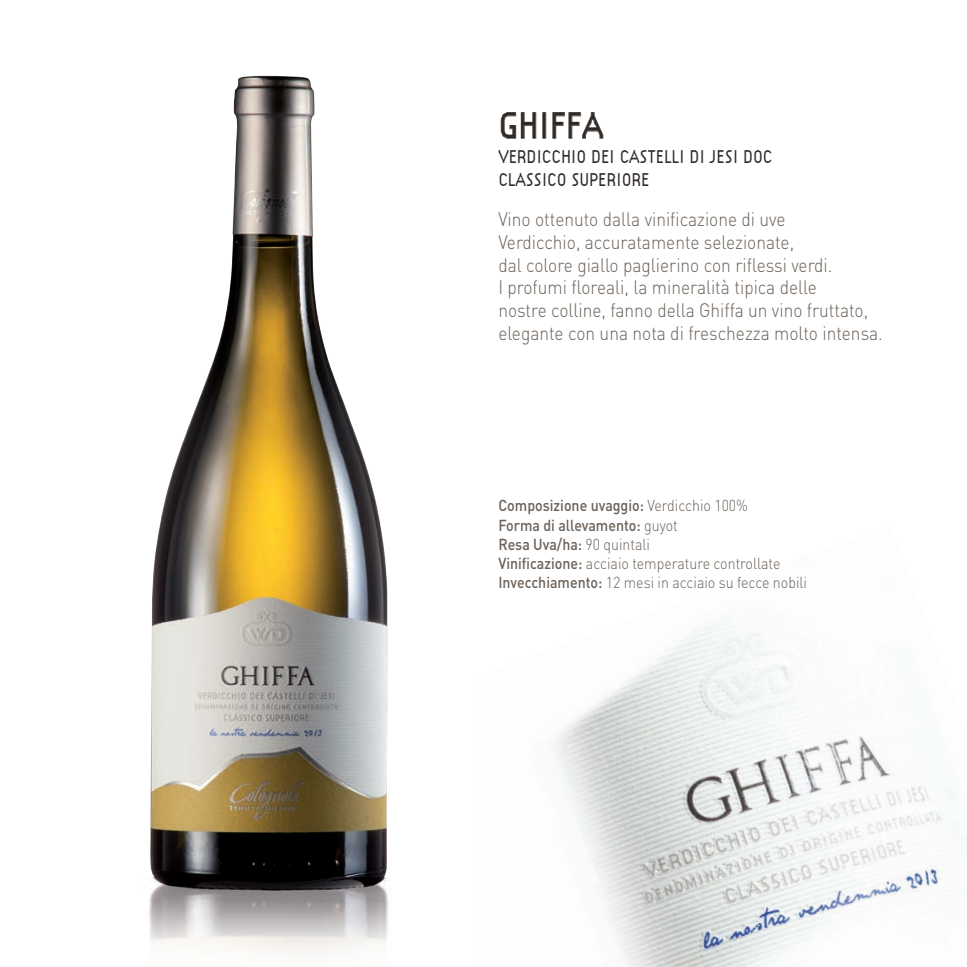
<style>
.page{position:relative;width:967px;height:967px;background:#fff}
.page>*{position:absolute;margin:0;border:0;box-sizing:border-box;transform-origin:0 0}
.t1{font:300 38.5px "Citizen";letter-spacing:-.01em;color:#2e2926;scale:.9 1}
.t2{font:300 19.25px/22.8px "DIN";color:#6a6058;scale:.9 1}
.t3{font:300 19.25px "Citizen";letter-spacing:-.01em;color:#2e2926;scale:.88 1}
.t4{font:300 15.75px "DIN";color:#6a6058;scale:.9 1}
.t5{font:500 15.75px "DIN";color:#6a6058;scale:.9 1}
.s1{font-weight:300}
.s2{font-weight:500}
</style>
<div class="page">
<img style="left:552px;top:617px;width:414px;height:349px">
<img style="left:149px;top:76px;width:240px;height:824px">
<svg style="left:149px;top:900px;width:240px;height:53px"></svg>
<svg style="left:500px;top:112px;width:36px;height:27px"></svg>
<div style="left:542px;top:112px;width:4px;height:27px;border:1px solid #786e64"></div>
<svg style="left:552px;top:112px;width:51px;height:27px"></svg>
<p class="t1" style="left:498px;top:103px;width:118px">GHIFFA</p>
<p class="t3" style="left:498px;top:145px;width:313px">VERDICCHIO DEI CASTELLI DI JESI DOC</p>
<p class="t3" style="left:498px;top:168px;width:173px">CLASSICO SUPERIORE</p>
<p class="t2" style="left:498px;top:207px;width:320px">Vino ottenuto dalla vinificazione di uve</p>
<p class="t2" style="left:498px;top:230px;width:330px">Verdicchio, accuratamente selezionate,</p>
<p class="t2" style="left:498px;top:253px;width:372px">dal colore giallo paglierino con riflessi verdi.</p>
<p class="t2" style="left:498px;top:276px;width:355px">I profumi floreali, la mineralità tipica delle</p>
<p class="t2" style="left:498px;top:298px;width:428px">nostre colline, fanno della Ghiffa un vino fruttato, elegante con una nota di freschezza molto intensa.</p>
<p class="t5" style="left:498px;top:495px;width:279px">Composizione uvaggio: <span class="s1">Verdicchio 100%</span></p>
<p class="t5" style="left:498px;top:515px;width:201px">Forma di allevamento: <span class="s1">guyot</span></p>
<p class="t5" style="left:498px;top:534px;width:170px">Resa Uva/ha: <span class="s1">90 quintali</span></p>
<p class="t4" style="left:498px;top:553px;width:315px"><span class="s2">Vinificazione:</span> acciaio temperature controllate</p>
<p class="t4" style="left:498px;top:573px;width:344px"><span class="s2">Invecchiamento:</span> 12 mesi in acciaio su fecce nobili</p>
</div>
